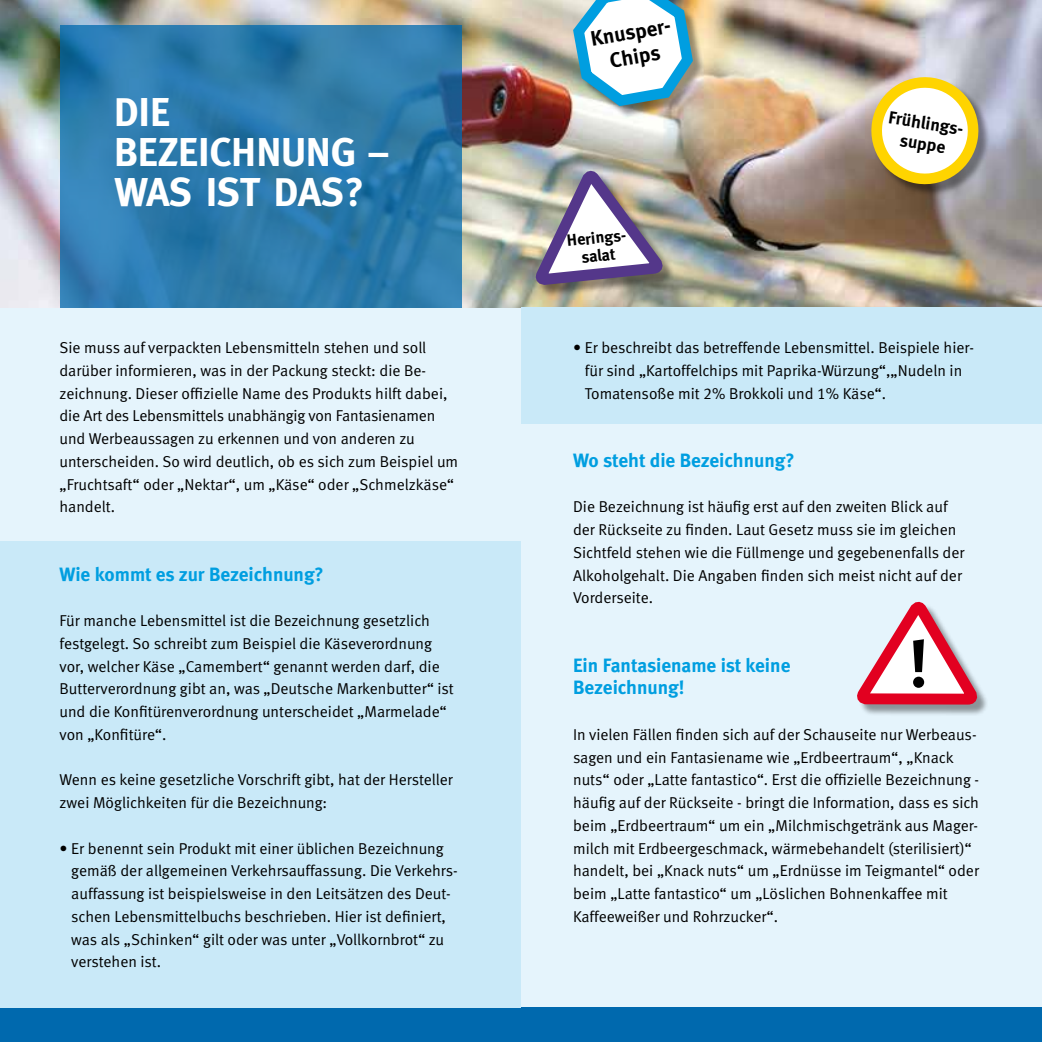
<style>
.page{position:relative;width:1042px;height:1042px;background:#fff}
.page>*{position:absolute;margin:0;border:0;box-sizing:border-box;transform-origin:0 0}
.t1{font:700 67.2px "Meta";color:#000}
.t2{font:700 40.25px/40.2px "Meta";color:#fff}
.t3{font:700 21px/24.5px "Meta";color:#000;text-align:center}
.t4{font:700 19.25px/22.8px "Meta";color:#009ee0}
.t5{font:700 17.5px/20.7px "Meta";color:#000;text-align:center}
.t6{font:700 16.45px/18px "Meta";color:#000;text-align:center}
.t7{font:15.75px/22.8px "Meta Normal LF";color:#000}
</style>
<div class="page">
<div style="left:0;top:308px;width:1042px;height:709px;background:#e5f4fc"></div>
<img style="left:0;top:0;width:1042px;height:308px">
<svg style="left:60px;top:25px;width:401px;height:283px;background:#2c7aab"></svg>
<div style="left:0;top:1007px;width:1042px;height:35px;background:#0069ae"></div>
<div style="left:873px;top:79px;width:117px;height:117px;background:#000;opacity:.4"></div>
<svg style="left:861px;top:67px;width:128px;height:123px"></svg>
<div style="left:538px;top:173px;width:136px;height:124px;background:#000;opacity:.4"></div>
<img style="left:533px;top:165px;width:138px;height:131px">
<svg style="left:857px;top:601px;width:128px;height:114px"></svg>
<div style="left:0;top:541px;width:521px;height:466px;background:#c9e9f8"></div>
<div style="left:521px;top:308px;width:521px;height:116px;background:#c9e9f8"></div>
<div style="left:575px;top:0;width:129px;height:118px;background:#000;opacity:.4"></div>
<img style="left:567px;top:0;width:131px;height:112px">
<h2 class="t2" style="left:114px;top:91px;width:275px">DIE<br>BEZEICHNUNG –<br>WAS IST DAS?</h2>
<p class="t7" style="left:60px;top:336px;width:400px">Sie muss auf verpackten Lebensmitteln stehen und soll darüber informieren, was in der Packung steckt: die Be&shy;zeichnung. Dieser offizielle Name des Produkts hilft dabei, die Art des Lebensmittels unabhängig von Fantasienamen und Werbeaussagen zu erkennen und von anderen zu unterscheiden. So wird deutlich, ob es sich zum Beispiel um „Fruchtsaft“ oder „Nektar“, um „Käse“ oder „Schmelzkäse“ handelt.</p>
<p class="t4" style="left:60px;top:562px;width:266px">Wie kommt es zur Bezeichnung?</p>
<p class="t7" style="left:60px;top:609px;width:396px">Für manche Lebensmittel ist die Bezeichnung gesetzlich festgelegt. So schreibt zum Beispiel die Käseverordnung vor, welcher Käse „Camembert“ genannt werden darf, die Butterverordnung gibt an, was „Deutsche Markenbutter“ ist und die Konfitürenverordnung unterscheidet „Marmelade“ von „Konfitüre“.</p>
<p class="t7" style="left:60px;top:768px;width:395px">Wenn es keine gesetzliche Vorschrift gibt, hat der Hersteller zwei Möglichkeiten für die Bezeichnung:</p>
<p class="t7" style="left:71px;top:837px;width:388px;text-indent:-12px">• Er benennt sein Produkt mit einer üblichen Bezeichnung gemäß der allgemeinen Verkehrsauffassung. Die Verkehrs&shy;auffassung ist beispielsweise in den Leitsätzen des Deut&shy;schen Lebensmittelbuchs beschrieben. Hier ist definiert, was als „Schinken“ gilt oder was unter „Vollkornbrot“ zu verstehen ist.</p>
<h3 class="t3" style="left:588px;top:27px;width:86px;rotate:-10deg">Knusper-<br>Chips</h3>
<p class="t6" style="left:566px;top:231px;width:64px;rotate:-6deg">Herings&shy;salat</p>
<p class="t5" style="left:890px;top:107px;width:80px;rotate:9deg">Frühlings&shy;suppe</p>
<p class="t7" style="left:585px;top:336px;width:391px;text-indent:-12px">• Er beschreibt das betreffende Lebensmittel. Beispiele hier&shy;für sind „Kartoffelchips mit Paprika-Würzung“,„Nudeln in<br>Tomatensoße mit 2% Brokkoli und 1% Käse“.</p>
<p class="t4" style="left:573px;top:448px;width:223px">Wo steht die Bezeichnung?</p>
<p class="t7" style="left:573px;top:495px;width:393px">Die Bezeichnung ist häufig erst auf den zweiten Blick auf der Rückseite zu finden. Laut Gesetz muss sie im gleichen Sichtfeld stehen wie die Füllmenge und gegebenenfalls der Alkoholgehalt. Die Angaben finden sich meist nicht auf der Vorderseite.</p>
<h1 class="t1" style="left:908px;top:621px;width:21px">!</h1>
<p class="t4" style="left:573px;top:653px;width:219px">Ein Fantasiename ist keine<br>Bezeichnung!</p>
<p class="t7" style="left:573px;top:723px;width:408px">In vielen Fällen finden sich auf der Schauseite nur Werbeaus&shy;sagen und ein Fantasiename wie „Erdbeertraum“, „Knack nuts“ oder „Latte fantastico“. Erst die offizielle Bezeichnung - häufig auf der Rückseite - bringt die Information, dass es sich beim „Erdbeertraum“ um ein „Milchmischgetränk aus Mager&shy;milch mit Erdbeergeschmack, wärmebehandelt (sterilisiert)“ handelt, bei „Knack nuts“ um „Erdnüsse im Teigmantel“ oder beim „Latte fantastico“ um „Löslichen Bohnenkaffee mit Kaffeeweißer und Rohrzucker“.</p>
</div>
